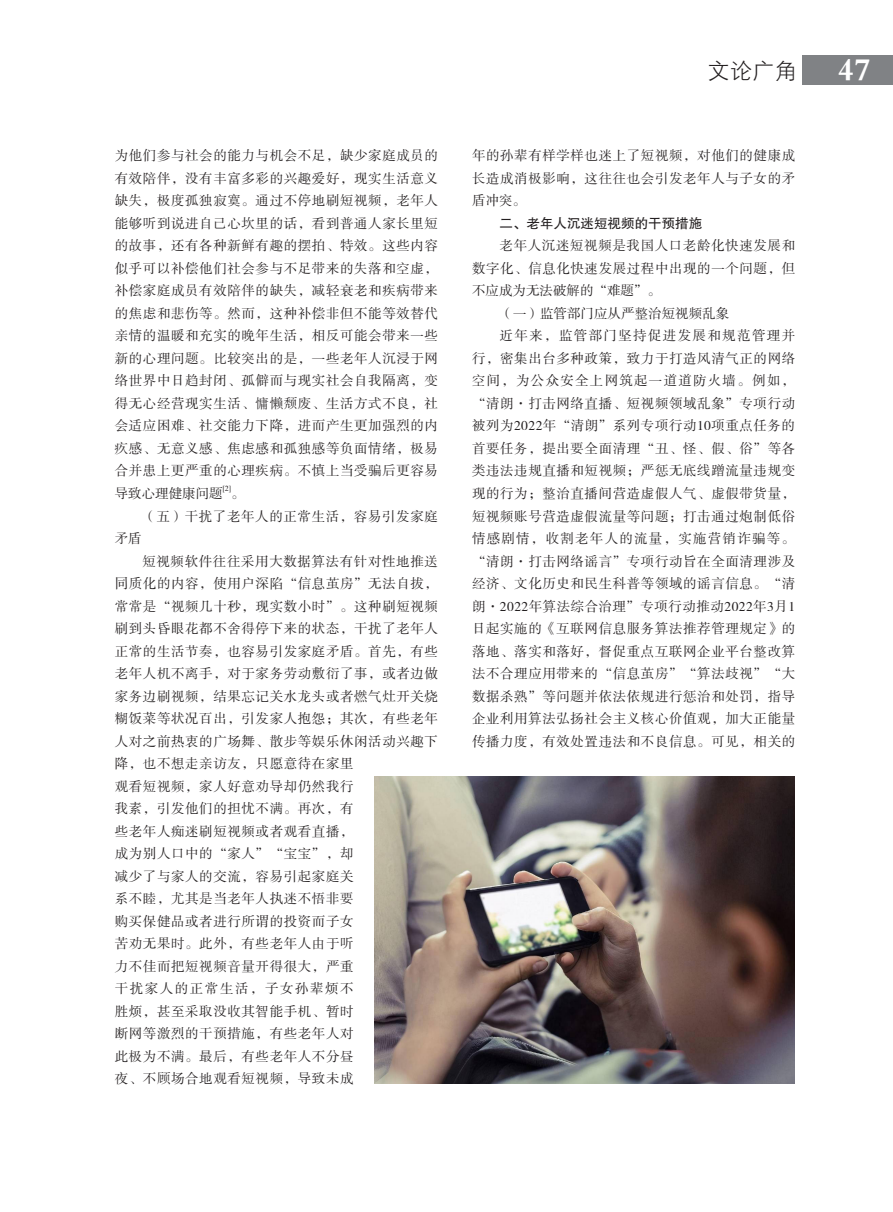
<style>
.page{position:relative;width:893px;height:1212px;background:#fff}
.page>*{position:absolute;margin:0;border:0;box-sizing:border-box;transform-origin:0 0}
.t1{font:22.5px "FZXH1 K GBK1 0";color:#231f20}
.正文{font:13.5px/22.5px "FZSSK GBK1 0";letter-spacing:.045em;color:#231f20;text-align:justify}
.正文-2{font:13.5px "FZSSK GBK1 0";color:#231f20}
.正文-3{font:13.5px "FZHTK GBK1 0";color:#231f20}
.正文-4{font:7.8px "FZSSK GBK1 0";color:#231f20}
.s1{font-family:"FZDBSK GBK1 0";font-size:33px;color:#fff}
</style>
<div class="page">
<div style="left:803px;top:55px;width:90px;height:30px;background:#808285"></div>
<img style="left:375px;top:777px;width:419px;height:306px">
<p class="正文" style="left:115px;top:145px;width:325px">为他们参与社会的能力与机会不足，缺少家庭成员的有效陪伴，没有丰富多彩的兴趣爱好，现实生活意义缺失，极度孤独寂寞。通过不停地刷短视频，老年人能够听到说进自己心坎里的话，看到普通人家长里短的故事，还有各种新鲜有趣的摆拍、特效。这些内容似乎可以补偿他们社会参与不足带来的失落和空虚，补偿家庭成员有效陪伴的缺失，减轻衰老和疾病带来的焦虑和悲伤等。然而，这种补偿非但不能等效替代亲情的温暖和充实的晚年生活，相反可能会带来一些新的心理问题。比较突出的是，一些老年人沉浸于网络世界中日趋封闭、孤僻而与现实社会自我隔离，变得无心经营现实生活、慵懒颓废、生活方式不良，社会适应困难、社交能力下降，进而产生更加强烈的内疚感、无意义感、焦虑感和孤独感等负面情绪，极易合并患上更严重的心理疾病。不慎上当受骗后更容易导致心理健康问题</p>
<p class="正文-4" style="left:223px;top:484px;width:10px">[2]</p>
<p class="正文" style="left:231px;top:483px;width:15px">。</p>
<p class="正文" style="left:142px;top:505px;width:297px">（五）干扰了老年人的正常生活，容易引发家庭</p>
<p class="正文" style="left:115px;top:528px;width:28px">矛盾</p>
<p class="正文" style="left:115px;top:550px;width:325px;text-align:left;text-indent:28px">短视频软件往往采用大数据算法有针对性地推送同质化的内容，使用户深陷“信息茧房”无法自拔，常常是“视频几十秒，现实数小时”。这种刷短视频刷到头昏眼花都不舍得停下来的状态，干扰了老年人正常的生活节奏，也容易引发家庭矛盾。首先，有些老年人机不离手，对于家务劳动敷衍了事，或者边做家务边刷视频，结果忘记关水龙头或者燃气灶开关烧糊饭菜等状况百出，引发家人抱怨；其次，有些老年人对之前热衷的广场舞、散步等娱乐休闲活动兴趣下降，也不想走亲访友，只愿意待在家里<br>观看短视频，家人好意劝导却仍然我行<br>我素，引发他们的担忧不满。再次，有<br>些老年人痴迷刷短视频或者观看直播，<br>成为别人口中的“家人”“宝宝”，却<br>减少了与家人的交流，容易引起家庭关<br>系不睦，尤其是当老年人执迷不悟非要<br>购买保健品或者进行所谓的投资而子女<br>苦劝无果时。此外，有些老年人由于听<br>力不佳而把短视频音量开得很大，严重<br>干扰家人的正常生活，子女孙辈烦不<br>胜烦，甚至采取没收其智能手机、暂时<br>断网等激烈的干预措施，有些老年人对<br>此极为不满。最后，有些老年人不分昼<br>夜、不顾场合地观看短视频，导致未成</p>
<h1 class="t1" style="left:707px;top:59px;width:165px">文论广角 <span class="s1">47</span></h1>
<p class="正文" style="left:472px;top:145px;width:325px">年的孙辈有样学样也迷上了短视频，对他们的健康成长造成消极影响，这往往也会引发老年人与子女的矛盾冲突。</p>
<p class="正文-3" style="left:500px;top:216px;width:204px">二、老年人沉迷短视频的干预措施</p>
<p class="正文" style="left:472px;top:235px;width:325px;text-indent:28px">老年人沉迷短视频是我国人口老龄化快速发展和数字化、信息化快速发展过程中出现的一个问题，但不应成为无法破解的“难题”。</p>
<p class="正文-2" style="left:500px;top:306px;width:231px">（一）监管部门应从严整治短视频乱象</p>
<p class="正文" style="left:472px;top:325px;width:325px;text-indent:28px">近年来，监管部门坚持促进发展和规范管理并行，密集出台多种政策，致力于打造风清气正的网络空间，为公众安全上网筑起一道道防火墙。例如，“清朗·打击网络直播、短视频领域乱象”专项行动被列为2022年“清朗”系列专项行动10项重点任务的首要任务，提出要全面清理“丑、怪、假、俗”等各类违法违规直播和短视频；严惩无底线蹭流量违规变现的行为；整治直播间营造虚假人气、虚假带货量，短视频账号营造虚假流量等问题；打击通过炮制低俗情感剧情，收割老年人的流量，实施营销诈骗等。“清朗·打击网络谣言”专项行动旨在全面清理涉及经济、文化历史和民生科普等领域的谣言信息。“清朗·2022年算法综合治理”专项行动推动2022年3月1日起实施的《互联网信息服务算法推荐管理规定》的落地、落实和落好，督促重点互联网企业平台整改算法不合理应用带来的“信息茧房”“算法歧视”“大数据杀熟”等问题并依法依规进行惩治和处罚，指导企业利用算法弘扬社会主义核心价值观，加大正能量传播力度，有效处置违法和不良信息。可见，相关的</p>
</div>
